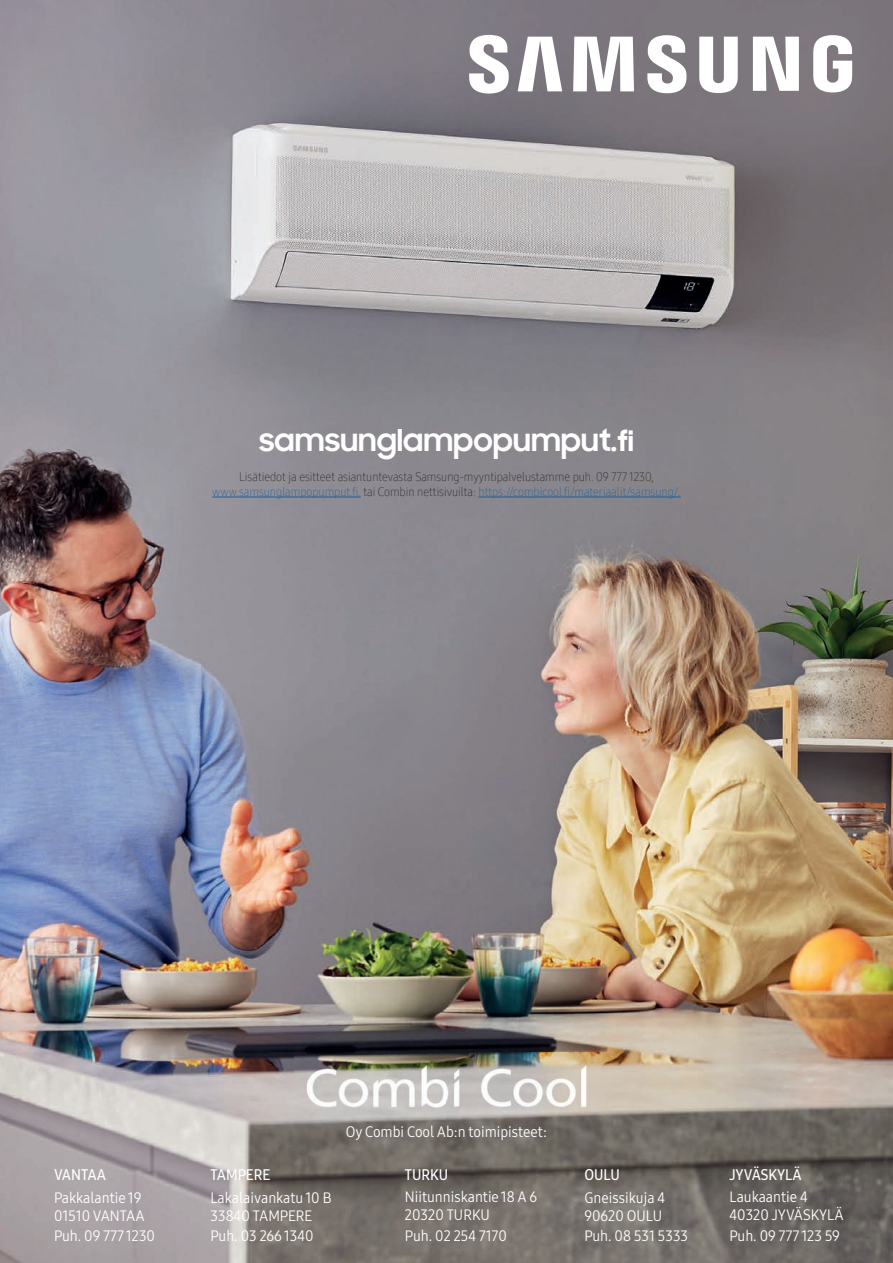
<style>
.page{position:relative;width:893px;height:1263px;background:#fff}
.page>*{position:absolute;margin:0;border:0;box-sizing:border-box;transform-origin:0 0}
.t1{font:700 30px "Samsung Sharp Sans";color:#fff}
.t2{font:15px/18px "Samsung One 400 C";color:#fff}
.t3{font:15px "Samsung One 600 C";color:#fff}
.t4{font:12px/14.4px "Samsung One 200 C";color:#231f20;text-align:center}
.s1{color:#175d9e}
</style>
<div class="page">
<img style="left:0;top:0;width:893px;height:1263px">
<svg style="left:469px;top:35px;width:383px;height:59px"></svg>
<img style="left:294px;top:1052px;width:305px;height:67px">
<hr style="left:212px;top:497px;width:149px;height:1px;background:#175d9e">
<hr style="left:479px;top:497px;width:202px;height:1px;background:#175d9e">
<h1 class="t1" style="left:259px;top:417px;width:376px">samsunglampopumput.fi</h1>
<p class="t4" style="left:212px;top:470px;width:470px">Lisätiedot ja esitteet asiantuntevasta Samsung-myyntipalvelustamme puh. 09 777 1230, <span class="s1">www.samsunglampopumput.fi.</span> tai Combin nettisivuilta: <span class="s1">https://combicool.fi/materiaalit/samsung/.</span></p>
<p class="t3" style="left:54px;top:1165px;width:54px">VANTAA</p>
<p class="t2" style="left:54px;top:1189px;width:92px">Pakkalantie 19<br>01510 VANTAA</p>
<p class="t3" style="left:210px;top:1165px;width:61px">TAMPERE</p>
<p class="t2" style="left:210px;top:1189px;width:123px">Lakalaivankatu 10 B<br>33840 TAMPERE</p>
<p class="t2" style="left:346px;top:1123px;width:203px">Oy Combi Cool Ab:n toimipisteet:</p>
<p class="t3" style="left:405px;top:1165px;width:45px">TURKU</p>
<p class="t2" style="left:405px;top:1188px;width:134px">Niitunniskantie 18 A 6<br>20320 TURKU</p>
<p class="t3" style="left:584px;top:1165px;width:37px">OULU</p>
<p class="t2" style="left:584px;top:1189px;width:82px">Gneissikuja 4<br>90620 OULU</p>
<p class="t3" style="left:729px;top:1165px;width:74px">JYVÄSKYLÄ</p>
<p class="t2" style="left:729px;top:1188px;width:116px">Laukaantie 4<br>40320 JYVÄSKYLÄ</p>
<p class="t2" style="left:54px;top:1226px;width:103px">Puh. 09 777 1230</p>
<p class="t2" style="left:210px;top:1227px;width:105px">Puh. 03 266 1340</p>
<p class="t2" style="left:405px;top:1227px;width:103px">Puh. 02 254 7170</p>
<p class="t2" style="left:584px;top:1227px;width:105px">Puh. 08 531 5333</p>
<p class="t2" style="left:729px;top:1227px;width:112px">Puh. 09 777 123 59</p>
</div>
